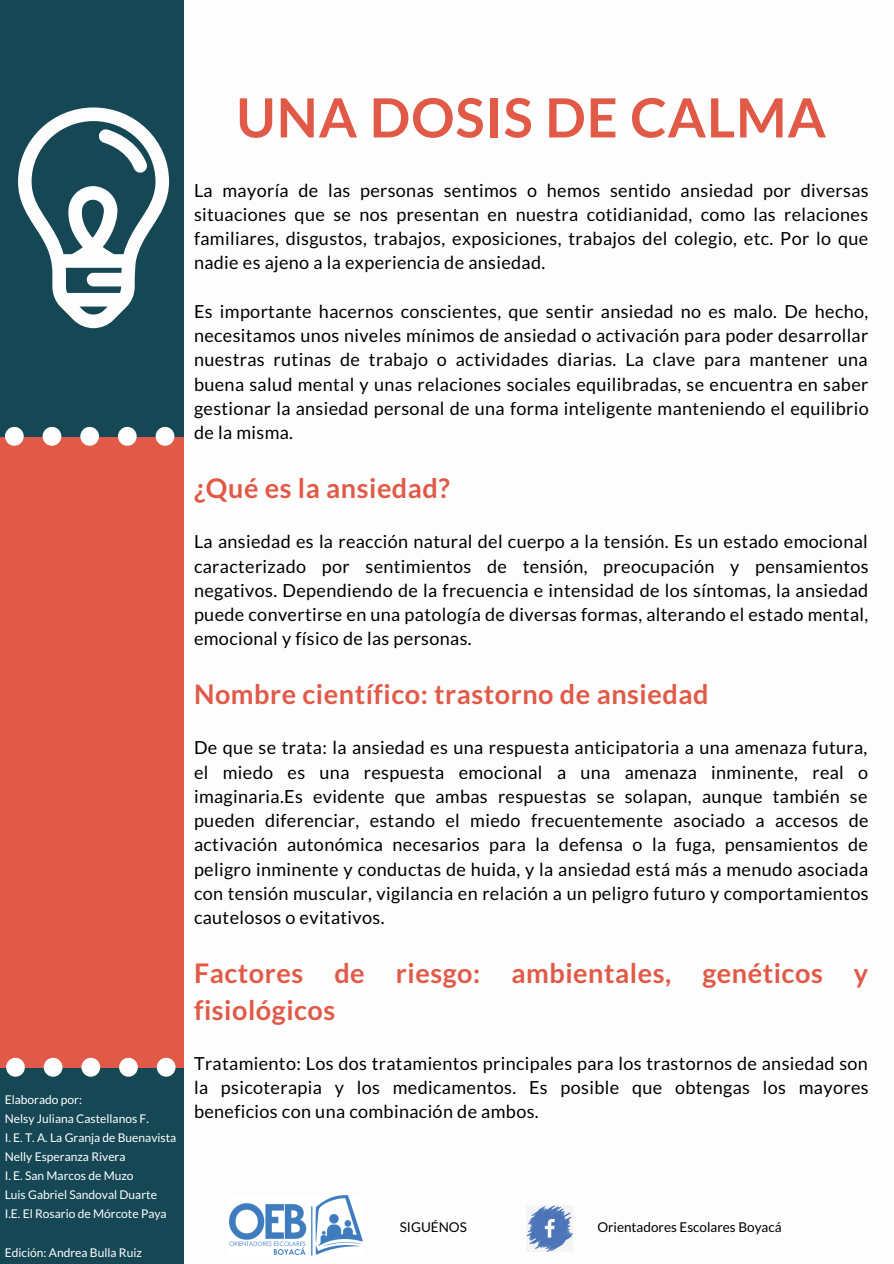
<style>
.page{position:relative;width:894px;height:1264px;background:#fff}
.page>*{position:absolute;margin:0;border:0;box-sizing:border-box;transform-origin:0 0}
.t1{font:700 54px "Lato";letter-spacing:.02em;color:#e05a47}
.t2{font:700 27px/36.3px "Lato";letter-spacing:.02em;color:#e05a47}
.t3{font:18px/24.3px "Lato";letter-spacing:.02em;color:#000;text-align:justify}
.t4{font:13.5px "Lato";color:#000}
.t5{font:12px/19.2px "Lato";color:#fff}
</style>
<div class="page">
<div style="left:0;top:0;width:184px;height:1263px;background:#154854"></div>
<div style="left:0;top:437px;width:184px;height:631px;background:#e05a47"></div>
<svg style="left:5px;top:427px;width:169px;height:19px"></svg>
<svg style="left:6px;top:1057px;width:169px;height:19px"></svg>
<svg style="left:18px;top:107px;width:151px;height:221px"></svg>
<img style="left:229px;top:1195px;width:133px;height:60px">
<img style="left:526px;top:1205px;width:46px;height:46px">
<p class="t5" style="left:5px;top:1089px;width:173px">Elaborado por:<br>Nelsy Juliana Castellanos F.<br>I. E. T. A. La Granja de Buenavista<br>Nelly Esperanza Rivera<br>I. E. San Marcos de Muzo<br>Luis Gabriel Sandoval Duarte<br>I.E. El Rosario de Mórcote Paya</p>
<p class="t5" style="left:5px;top:1242px;width:139px">Edición: Andrea Bulla Ruiz</p>
<h1 class="t1" style="left:236px;top:84px;width:591px">UNA DOSIS DE CALMA</h1>
<p class="t3" style="left:194px;top:177px;width:676px">La mayoría de las personas sentimos o hemos sentido ansiedad por diversas situaciones que se nos presentan en nuestra cotidianidad, como las relaciones familiares, disgustos, trabajos, exposiciones, trabajos del colegio, etc. Por lo que nadie es ajeno a la experiencia de ansiedad.</p>
<p class="t3" style="left:194px;top:299px;width:676px">Es importante hacernos conscientes, que sentir ansiedad no es malo. De hecho, necesitamos unos niveles mínimos de ansiedad o activación para poder desarrollar nuestras rutinas de trabajo o actividades diarias. La clave para mantener una buena salud mental y unas relaciones sociales equilibradas, se encuentra en saber gestionar la ansiedad personal de una forma inteligente manteniendo el equilibrio de la misma.</p>
<h2 class="t2" style="left:194px;top:469px;width:257px">¿Qué es la ansiedad?</h2>
<p class="t3" style="left:194px;top:529px;width:676px">La ansiedad es la reacción natural del cuerpo a la tensión. Es un estado emocional caracterizado por sentimientos de tensión, preocupación y pensamientos negativos. Dependiendo de la frecuencia e intensidad de los síntomas, la ansiedad puede convertirse en una patología de diversas formas, alterando el estado mental, emocional y físico de las personas.</p>
<h2 class="t2" style="left:194px;top:675px;width:516px">Nombre científico: trastorno de ansiedad</h2>
<p class="t3" style="left:194px;top:735px;width:675px">De que se trata: la ansiedad es una respuesta anticipatoria a una amenaza futura, el miedo es una respuesta emocional a una amenaza inminente, real o imaginaria.Es evidente que ambas respuestas se solapan, aunque también se pueden diferenciar, estando el miedo frecuentemente asociado a accesos de activación autonómica necesarios para la defensa o la fuga, pensamientos de peligro inminente y conductas de huida, y la ansiedad está más a menudo asociada con tensión muscular, vigilancia en relación a un peligro futuro y comportamientos cautelosos o evitativos.</p>
<h2 class="t2" style="left:194px;top:954px;width:675px">Factores de riesgo: ambientales, genéticos y fisiológicos</h2>
<p class="t3" style="left:194px;top:1050px;width:676px">Tratamiento: Los dos tratamientos principales para los trastornos de ansiedad son la psicoterapia y los medicamentos. Es posible que obtengas los mayores beneficios con una combinación de ambos.</p>
<p class="t4" style="left:399px;top:1218px;width:69px">SIGUÉNOS</p>
<p class="t4" style="left:597px;top:1218px;width:186px">Orientadores Escolares Boyacá</p>
</div>
